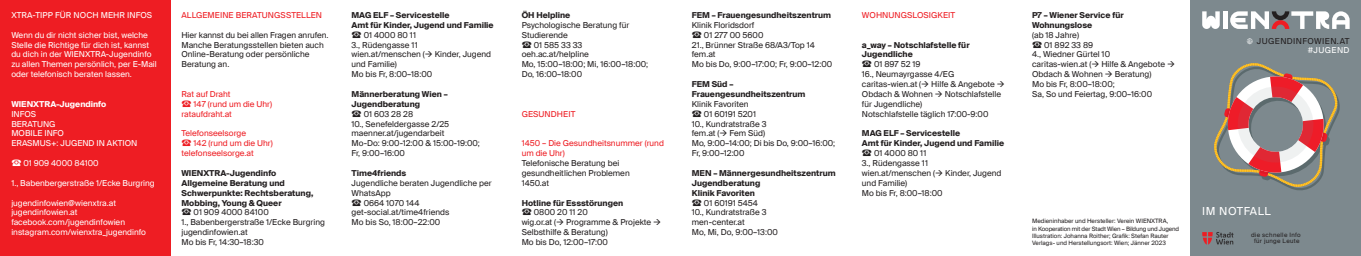
<style>
.page{position:relative;width:1361px;height:256px;background:#fff}
.page>*{position:absolute;margin:0;border:0;box-sizing:border-box;transform-origin:0 0}
.t1{font:11px "Suisse Intl";letter-spacing:.05em;color:#fff}
.t2{font:8.2px/9.8px "Suisse Intl";color:#231f20}
.t3{font:700 8.2px/9.8px "Suisse Intl";color:#231f20}
.t4{font:8.2px/9.8px "Suisse Intl";color:#fff}
.t5{font:8.2px/9.8px "Suisse Intl";color:#ee1d23}
.t6{font:700 8.2px "Suisse Intl";color:#fff}
.t7{font:8.2px "Suisse Intl";letter-spacing:.05em;color:#231f20}
.t8{font:6px/7.2px "Suisse Intl";color:#231f20}
.t9{font:6px "Suisse Intl";letter-spacing:.05em;color:#231f20}
.s1{font-family:"Wien Xtra PICTO"}
</style>
<div class="page">
<div style="left:0;top:0;width:170px;height:255px;background:#ee1d23"></div>
<div style="left:1191px;top:0;width:170px;height:255px;background:#7d898e"></div>
<svg style="left:1214px;top:63px;width:126px;height:127px"></svg>
<svg style="left:1222px;top:71px;width:106px;height:106px"></svg>
<svg style="left:1202px;top:11px;width:17px;height:18px"></svg>
<hr style="left:1223px;top:11px;width:4px;height:18px;background:#fff">
<svg style="left:1230px;top:11px;width:119px;height:18px"></svg>
<svg style="left:1247px;top:38px;width:5px;height:6px"></svg>
<svg style="left:1202px;top:232px;width:31px;height:12px"></svg>
<p class="t4" style="left:11px;top:10px;width:142px">XTRA-TIPP FÜR NOCH MEHR INFOS</p>
<p class="t4" style="left:11px;top:30px;width:147px">Wenn du dir nicht sicher bist, welche Stelle die Richtige für dich ist, kannst du dich in der WIENXTRA-Jugendinfo zu allen Themen persönlich, per E-Mail oder telefonisch beraten lassen.</p>
<p class="t6" style="left:11px;top:98px;width:96px">WIENXTRA-Jugendinfo</p>
<p class="t4" style="left:11px;top:109px;width:26px">INFOS</p>
<p class="t4" style="left:11px;top:118px;width:46px">BERATUNG</p>
<p class="t4" style="left:11px;top:128px;width:54px">MOBILE INFO</p>
<p class="t4" style="left:11px;top:138px;width:127px">ERASMUS+: JUGEND IN AKTION</p>
<p class="t4" style="left:11px;top:158px;width:89px"><span class="s1">&lt;</span> 01 909 4000 84100</p>
<p class="t4" style="left:11px;top:177px;width:145px">1., Babenbergerstraße 1/Ecke Burgring</p>
<p class="t4" style="left:11px;top:197px;width:106px">jugendinfowien@wienxtra.at</p>
<p class="t4" style="left:11px;top:207px;width:68px">jugendinfowien.at</p>
<p class="t4" style="left:11px;top:217px;width:115px">facebook.com/jugendinfowien</p>
<p class="t4" style="left:11px;top:227px;width:136px">instagram.com/wienxtra_jugendinfo</p>
<p class="t5" style="left:181px;top:10px;width:142px">ALLGEMEINE BERATUNGSSTELLEN</p>
<p class="t2" style="left:181px;top:30px;width:149px">Hier kannst du bei allen Fragen anrufen.<br>Manche Beratungsstellen bieten auch<br>Online-Beratung oder persönliche<br>Beratung an.</p>
<p class="t5" style="left:181px;top:89px;width:51px">Rat auf Draht</p>
<p class="t5" style="left:181px;top:99px;width:92px"><span class="s1">&lt;</span> 147 (rund um die Uhr)</p>
<p class="t5" style="left:181px;top:109px;width:52px">rataufdraht.at</p>
<p class="t5" style="left:181px;top:128px;width:66px">Telefonseelsorge</p>
<p class="t5" style="left:181px;top:138px;width:93px"><span class="s1">&lt;</span> 142 (rund um die Uhr)</p>
<p class="t5" style="left:181px;top:148px;width:74px">telefonseelsorge.at</p>
<p class="t3" style="left:181px;top:168px;width:96px">WIENXTRA-Jugendinfo</p>
<p class="t3" style="left:181px;top:177px;width:133px">Allgemeine Beratung und<br>Schwerpunkte: Rechtsberatung,<br>Mobbing, Young &amp; Queer</p>
<p class="t2" style="left:181px;top:207px;width:89px"><span class="s1">&lt;</span> 01 909 4000 84100</p>
<p class="t2" style="left:181px;top:217px;width:145px">1., Babenbergerstraße 1/Ecke Burgring</p>
<p class="t2" style="left:181px;top:227px;width:68px">jugendinfowien.at</p>
<p class="t2" style="left:181px;top:237px;width:84px">Mo bis Fr, 14:30–18:30</p>
<p class="t3" style="left:351px;top:10px;width:100px">MAG ELF – Servicestelle</p>
<p class="t3" style="left:351px;top:20px;width:144px">Amt für Kinder, Jugend und Familie</p>
<p class="t2" style="left:351px;top:30px;width:66px"><span class="s1">&lt;</span> 01 4000 80 11</p>
<p class="t2" style="left:351px;top:40px;width:68px">3., Rüdengasse 11</p>
<p class="t2" style="left:351px;top:50px;width:141px">wien.at/menschen (→ Kinder, Jugend und Familie)</p>
<p class="t2" style="left:351px;top:69px;width:82px">Mo bis Fr, 8:00–18:00</p>
<p class="t3" style="left:351px;top:89px;width:98px">Männerberatung Wien –<br>Jugendberatung</p>
<p class="t2" style="left:351px;top:109px;width:63px"><span class="s1">&lt;</span> 01 603 28 28</p>
<p class="t2" style="left:351px;top:118px;width:99px">10., Senefeldergasse 2/25</p>
<p class="t2" style="left:351px;top:128px;width:94px">maenner.at/jugendarbeit</p>
<p class="t2" style="left:351px;top:138px;width:130px">Mo-Do: 9:00-12:00 &amp; 15:00-19:00;<br>Fr, 9:00–16:00</p>
<p class="t3" style="left:351px;top:168px;width:56px">Time4friends</p>
<p class="t2" style="left:351px;top:177px;width:142px">Jugendliche beraten Jugendliche per<br>WhatsApp</p>
<p class="t2" style="left:351px;top:197px;width:69px"><span class="s1">&lt;</span> 0664 1070 144</p>
<p class="t2" style="left:351px;top:207px;width:99px">get-social.at/time4friends</p>
<p class="t2" style="left:351px;top:217px;width:90px">Mo bis So, 18:00–22:00</p>
<p class="t3" style="left:522px;top:10px;width:50px">ÖH Helpline</p>
<p class="t2" style="left:522px;top:20px;width:109px">Psychologische Beratung für<br>Studierende</p>
<p class="t2" style="left:522px;top:40px;width:62px"><span class="s1">&lt;</span> 01 585 33 33</p>
<p class="t2" style="left:522px;top:50px;width:69px">oeh.ac.at/helpline</p>
<p class="t2" style="left:522px;top:59px;width:128px">Mo, 15:00–18:00; Mi, 16:00–18:00;</p>
<p class="t2" style="left:522px;top:69px;width:62px">Do, 16:00–18:00</p>
<p class="t5" style="left:522px;top:109px;width:55px">GESUNDHEIT</p>
<p class="t5" style="left:522px;top:138px;width:144px">1450 – Die Gesundheitsnummer (rund um die Uhr)</p>
<p class="t2" style="left:522px;top:158px;width:110px">Telefonische Beratung bei gesundheitlichen Problemen</p>
<p class="t2" style="left:522px;top:177px;width:29px">1450.at</p>
<p class="t3" style="left:522px;top:197px;width:103px">Hotline für Essstörungen</p>
<p class="t2" style="left:522px;top:207px;width:68px"><span class="s1">&lt;</span> 0800 20 11 20</p>
<p class="t2" style="left:522px;top:217px;width:141px">wig.or.at (→ Programme &amp; Projekte →<br>Selbsthilfe &amp; Beratung)</p>
<p class="t2" style="left:522px;top:237px;width:88px">Mo bis Do, 12:00–17:00</p>
<p class="t3" style="left:692px;top:10px;width:141px">FEM – Frauengesundheitszentrum</p>
<p class="t2" style="left:692px;top:20px;width:64px">Klinik Floridsdorf</p>
<p class="t2" style="left:692px;top:30px;width:73px"><span class="s1">&lt;</span> 01 277 00 5600</p>
<p class="t2" style="left:692px;top:40px;width:124px">21., Brünner Straße 68/A3/Top 14</p>
<p class="t2" style="left:692px;top:50px;width:25px">fem.at</p>
<p class="t2" style="left:692px;top:59px;width:142px">Mo bis Do, 9:00–17:00; Fr, 9:00–12:00</p>
<p class="t3" style="left:692px;top:79px;width:115px">FEM Süd –<br>Frauengesundheitszentrum</p>
<p class="t2" style="left:692px;top:99px;width:58px">Klinik Favoriten</p>
<p class="t2" style="left:692px;top:109px;width:66px"><span class="s1">&lt;</span> 01 60191 5201</p>
<p class="t2" style="left:692px;top:118px;width:76px">10., Kundratstraße 3</p>
<p class="t2" style="left:692px;top:128px;width:75px">fem.at (→ Fem Süd)</p>
<p class="t2" style="left:692px;top:138px;width:145px">Mo, 9:00–14:00; Di bis Do, 9:00–16:00;<br>Fr, 9:00–12:00</p>
<p class="t3" style="left:692px;top:168px;width:145px">MEN – Männergesundheitszentrum</p>
<p class="t3" style="left:692px;top:177px;width:70px">Jugendberatung</p>
<p class="t3" style="left:692px;top:187px;width:65px">Klinik Favoriten</p>
<p class="t2" style="left:692px;top:197px;width:68px"><span class="s1">&lt;</span> 01 60191 5454</p>
<p class="t2" style="left:692px;top:207px;width:76px">10., Kundratstraße 3</p>
<p class="t2" style="left:692px;top:217px;width:54px">men-center.at</p>
<p class="t2" style="left:692px;top:227px;width:88px">Mo, Mi, Do, 9:00–13:00</p>
<p class="t5" style="left:862px;top:10px;width:95px">WOHNUNGSLOSIGKEIT</p>
<p class="t3" style="left:862px;top:40px;width:109px">a_way – Notschlafstelle für<br>Jugendliche</p>
<p class="t2" style="left:862px;top:59px;width:60px"><span class="s1">&lt;</span> 01 897 52 19</p>
<p class="t2" style="left:862px;top:69px;width:94px">16., Neumayrgasse 4/EG</p>
<p class="t2" style="left:862px;top:79px;width:144px">caritas-wien.at (→ Hilfe &amp; Angebote →<br>Obdach &amp; Wohnen → Notschlafstelle für Jugendliche)</p>
<p class="t2" style="left:862px;top:109px;width:128px">Notschlafstelle täglich 17:00-9:00</p>
<p class="t3" style="left:862px;top:128px;width:100px">MAG ELF – Servicestelle</p>
<p class="t3" style="left:862px;top:138px;width:144px">Amt für Kinder, Jugend und Familie</p>
<p class="t2" style="left:862px;top:148px;width:66px"><span class="s1">&lt;</span> 01 4000 80 11</p>
<p class="t2" style="left:862px;top:158px;width:68px">3., Rüdengasse 11</p>
<p class="t2" style="left:862px;top:168px;width:141px">wien.at/menschen (→ Kinder, Jugend und Familie)</p>
<p class="t2" style="left:862px;top:187px;width:82px">Mo bis Fr, 8:00–18:00</p>
<p class="t3" style="left:1032px;top:10px;width:93px">P7 – Wiener Service für<br>Wohnungslose</p>
<p class="t2" style="left:1032px;top:30px;width:48px">(ab 18 Jahre)</p>
<p class="t2" style="left:1032px;top:40px;width:63px"><span class="s1">&lt;</span> 01 892 33 89</p>
<p class="t2" style="left:1032px;top:50px;width:79px">4., Wiedner Gürtel 10</p>
<p class="t2" style="left:1032px;top:59px;width:144px">caritas-wien.at (→ Hilfe &amp; Angebote →<br>Obdach &amp; Wohnen → Beratung)</p>
<p class="t2" style="left:1032px;top:79px;width:84px">Mo bis Fr, 8:00–18:00;</p>
<p class="t2" style="left:1032px;top:89px;width:121px">Sa, So und Feiertag, 9:00–16:00</p>
<p class="t7" style="left:1256px;top:38px;width:94px">JUGENDINFOWIEN.AT</p>
<p class="t4" style="left:1307px;top:45px;width:43px">#JUGEND</p>
<p class="t8" style="left:1032px;top:217px;width:148px">Medieninhaber und Hersteller: Verein WIENXTRA,<br>in Kooperation mit der Stadt Wien – Bildung und Jugend</p>
<p class="t8" style="left:1032px;top:231px;width:138px">Illustration: Johanna Roither; Grafik: Stefan Rauter</p>
<p class="t8" style="left:1032px;top:239px;width:135px">Verlags- und Herstellungsort: Wien; Jänner 2023</p>
<p class="t1" style="left:1202px;top:206px;width:70px">IM NOTFALL</p>
<p class="t9" style="left:1251px;top:231px;width:51px">die schnelle Info</p>
<p class="t9" style="left:1254px;top:238px;width:47px">für junge Leute</p>
</div>
